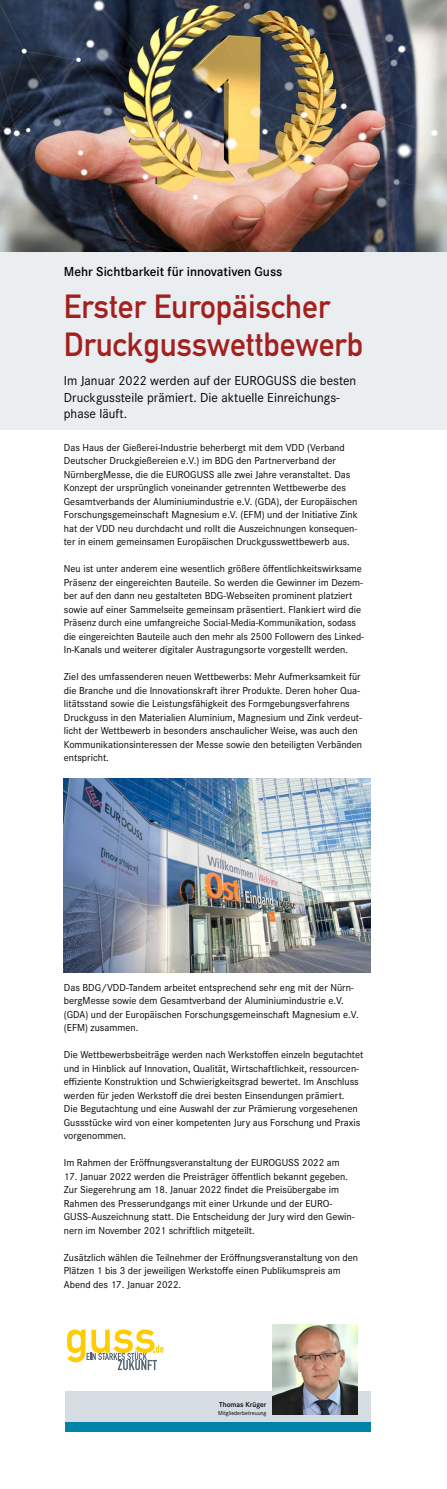
<style>
.page{position:relative;width:447px;height:1489px;background:#fff}
.page>*{position:absolute;margin:0;border:0;box-sizing:border-box;transform-origin:0 0}
._03_headline{font:33px/38.2px "DIN Mittelschrift Std";color:#a3201e;scale:.96 1}
._07_Vorspann{font:13.5px/16.2px "Corporate S";color:#000}
._02_Dachzeile{font:600 13.5px "Corporate S";color:#000}
._01_copy_immer{font:10.5px/13.5px "Corporate S";color:#000}
._05_BU{font:600 7.5px "Corporate S";color:#000}
._05_BU-2{font:6px "Corporate S";color:#000}
</style>
<div class="page">
<div style="left:0;top:250px;width:446px;height:179px;background:#eaeef1"></div>
<img style="left:0;top:0;width:446px;height:251px">
<img style="left:64px;top:778px;width:306px;height:194px">
<div style="left:65px;top:1391px;width:305px;height:30px;background:#d5dde3"></div>
<div style="left:65px;top:1421px;width:305px;height:10px;background:#0083a9"></div>
<img style="left:272px;top:1324px;width:85px;height:90px">
<svg style="left:67px;top:1329px;width:96px;height:40px"></svg>
<p class="_02_Dachzeile" style="left:64px;top:263px;width:220px">Mehr Sichtbarkeit für innovativen Guss</p>
<p class="_03_headline" style="left:64px;top:288px;width:313px">Erster Europäischer<br>Druckgusswettbewerb</p>
<p class="_07_Vorspann" style="left:64px;top:373px;width:294px">Im Januar 2022 werden auf der EUROGUSS die besten<br>Druckgussteile prämiert. Die aktuelle Einreichungs&shy;phase läuft.</p>
<p class="_01_copy_immer" style="left:64px;top:440px;width:295px">Das Haus der Gießerei-Industrie beherbergt mit dem VDD (Verband Deutscher Druckgießereien e.V.) im BDG den Partnerverband der NürnbergMesse, die die EUROGUSS alle zwei Jahre veranstaltet. Das Konzept der ursprünglich voneinander getrennten Wettbewerbe des Gesamtverbands der Aluminiumindustrie e.V. (GDA), der Europäischen Forschungsgemeinschaft Magnesium e.V. (EFM) und der Initiative Zink hat der VDD neu durchdacht und rollt die Auszeichnungen konsequen&shy;ter in einem gemeinsamen Europäischen Druckgusswettbewerb aus.</p>
<p class="_01_copy_immer" style="left:64px;top:562px;width:301px">Neu ist unter anderem eine wesentlich größere öffentlichkeitswirksame Präsenz der eingereichten Bauteile. So werden die Gewinner im Dezem&shy;ber auf den dann neu gestalteten BDG-Webseiten prominent platziert sowie auf einer Sammelseite gemeinsam präsentiert. Flankiert wird die Präsenz durch eine umfangreiche Social-Media-Kommunikation, sodass die eingereichten Bauteile auch den mehr als 2500 Followern des Linked-In-Kanals und weiterer digitaler Austragungsorte vorgestellt werden.</p>
<p class="_01_copy_immer" style="left:64px;top:670px;width:299px">Ziel des umfassenderen neuen Wettbewerbs: Mehr Aufmerksamkeit für die Branche und die Innovationskraft ihrer Produkte. Deren hoher Qua&shy;litätsstand sowie die Leistungsfähigkeit des Formgebungsverfahrens Druckguss in den Materialien Aluminium, Magnesium und Zink verdeut&shy;licht der Wettbewerb in besonders anschaulicher Weise, was auch den Kommunikationsinteressen der Messe sowie den beteiligten Verbänden entspricht.</p>
<p class="_01_copy_immer" style="left:64px;top:980px;width:296px">Das BDG/VDD-Tandem arbeitet entsprechend sehr eng mit der Nürn&shy;bergMesse sowie dem Gesamtverband der Aluminiumindustrie e.V. (GDA) und der Europäischen Forschungsgemeinschaft Magnesium e.V. (EFM) zusammen.</p>
<p class="_01_copy_immer" style="left:64px;top:1048px;width:301px">Die Wettbewerbsbeiträge werden nach Werkstoffen einzeln begutachtet und in Hinblick auf Innovation, Qualität, Wirtschaftlichkeit, ressourcen&shy;effiziente Konstruktion und Schwierigkeitsgrad bewertet. Im Anschluss werden für jeden Werkstoff die drei besten Einsendungen prämiert.<br>Die Begutachtung und eine Auswahl der zur Prämierung vorgesehenen Gussstücke wird von einer kompetenten Jury aus Forschung und Praxis vorgenommen.</p>
<p class="_01_copy_immer" style="left:64px;top:1156px;width:277px">Im Rahmen der Eröffnungsveranstaltung der EUROGUSS 2022 am</p>
<p class="_01_copy_immer" style="left:64px;top:1169px;width:292px">17. Januar 2022 werden die Preisträger öffentlich bekannt gegeben.<br>Zur Siegerehrung am 18. Januar 2022 findet die Preisübergabe im Rahmen des Presserundgangs mit einer Urkunde und der EURO-GUSS-Auszeichnung statt. Die Entscheidung der Jury wird den Gewin&shy;nern im November 2021 schriftlich mitgeteilt.</p>
<p class="_01_copy_immer" style="left:64px;top:1250px;width:295px">Zusätzlich wählen die Teilnehmer der Eröffnungsveranstaltung von den<br>Plätzen 1 bis 3 der jeweiligen Werkstoffe einen Publikumspreis am<br>Abend des 17. Januar 2022.</p>
<p class="_05_BU" style="left:219px;top:1400px;width:49px">Thomas Krüger</p>
<p class="_05_BU-2" style="left:218px;top:1409px;width:50px">Mitgliederbetreuung</p>
</div>
